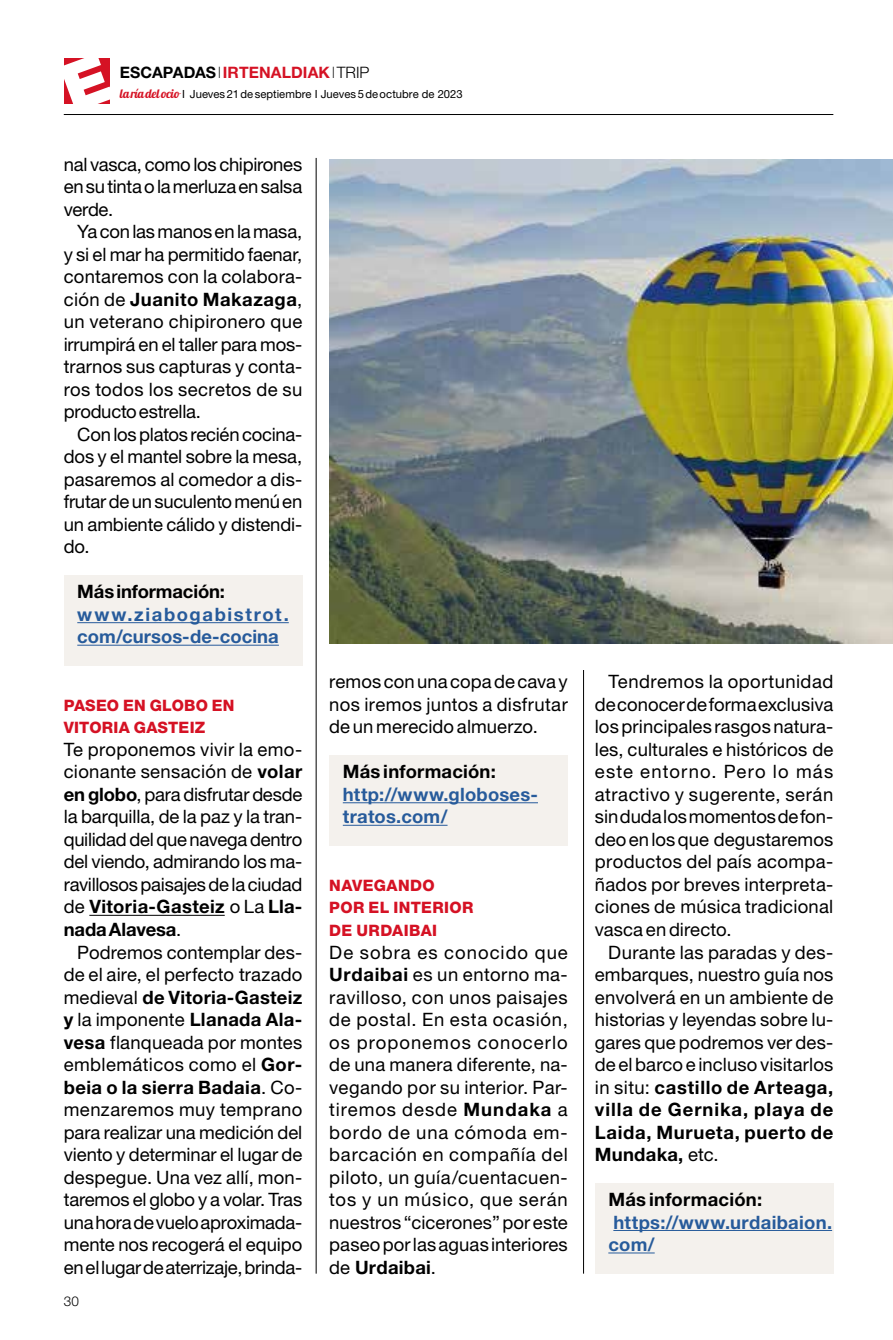
<style>
.page{position:relative;width:893px;height:1340px;background:#fff}
.page>*{position:absolute;margin:0;border:0;box-sizing:border-box;transform-origin:0 0}
.t1{font:18.45px/22.5px "Helvetica Neue LT Std";color:#000;text-align:justify}
.t2{font:700 18.45px/22.5px "Helvetica Neue LT Std";letter-spacing:.015em;color:#275b9b}
.t3{font:700 18.45px/22.5px "Helvetica Neue LT Std";letter-spacing:.08em;color:#275b9b}
.t4{font:700 18.45px "Helvetica Neue LT Std";letter-spacing:.015em;color:#000}
.t5{font:700 18.45px "Helvetica Neue LT Std";letter-spacing:-.005em;color:#000}
.t6{font:800 15.75px/22.5px "Helvetica Neue LT Std";letter-spacing:.02em;color:#d51224}
.t7{font:700 15.75px "Helvetica Neue LT Std";letter-spacing:.005em;color:#d51224}
.t8{font:300 13.5px "Helvetica Neue LT Std";color:#000}
.t9{font:11.25px "Helvetica Neue LT Std";letter-spacing:.005em;color:#000}
.s1{color:#000}
.s2{font-weight:100;color:#000}
.s3{font-weight:300;color:#000}
.s4{font-family:"Lobster 1.4";font-size:12.38px;color:#d51224}
.s5{font-weight:700}
</style>
<div class="page">
<div style="left:595px;top:1183px;width:238px;height:90px;background:#f4f1ed"></div>
<div style="left:329px;top:756px;width:239px;height:90px;background:#f4f1ed"></div>
<div style="left:64px;top:576px;width:238px;height:90px;background:#f4f1ed"></div>
<hr style="left:64px;top:114px;width:769px;height:1px;background:#000">
<hr style="left:77px;top:622px;width:212px;height:1px;background:#275b9b">
<hr style="left:77px;top:644px;width:202px;height:1px;background:#275b9b">
<hr style="left:89px;top:914px;width:136px;height:1px;background:#000">
<hr style="left:343px;top:802px;width:195px;height:1px;background:#275b9b">
<hr style="left:343px;top:824px;width:105px;height:1px;background:#275b9b">
<hr style="left:613px;top:1229px;width:219px;height:1px;background:#275b9b">
<hr style="left:608px;top:1252px;width:47px;height:1px;background:#275b9b">
<hr style="left:316px;top:158px;width:1px;height:1115px;background:#000">
<hr style="left:583px;top:670px;width:1px;height:603px;background:#000">
<img style="left:329px;top:159px;width:564px;height:484px">
<div style="left:64px;top:58px;width:46px;height:46px;background:#d51224"></div>
<p class="t7" style="left:120px;top:62px;width:251px"><span class="s1">ESCAPADAS</span> <span class="s2">I</span>IRTENALDIAK<span class="s2">I</span><span class="s3">TRIP</span></p>
<p class="t9" style="left:120px;top:87px;width:344px"><span class="s4">la ría del ocio</span> I Jueves 21 de septiembre I Jueves 5 de octubre de 2023</p>
<p class="t1" style="left:64px;top:152px;width:240px">nal vasca, como los chipirones en su tinta o la merluza en salsa verde.</p>
<p class="t1" style="left:64px;top:220px;width:240px;text-indent:14px">Ya con las manos en la masa, y si el mar ha permitido faenar, contaremos con la colabora&shy;ción de <span class="s5">Juanito Makazaga</span>, un veterano chipironero que irrumpirá en el taller para mos&shy;trarnos sus capturas y conta&shy;ros todos los secretos de su producto estrella.</p>
<p class="t1" style="left:64px;top:423px;width:240px;text-indent:14px">Con los platos recién cocina&shy;dos y el mantel sobre la mesa, pasaremos al comedor a dis&shy;frutar de un suculento menú en un ambiente cálido y distendi&shy;do.</p>
<p class="t5" style="left:77px;top:580px;width:149px">Más información:</p>
<p class="t3" style="left:77px;top:602px;width:213px">www.ziabogabistrot. com/cursos-de-cocina</p>
<p class="t6" style="left:64px;top:694px;width:172px">PASEO EN GLOBO EN<br>VITORIA GASTEIZ</p>
<p class="t1" style="left:64px;top:737px;width:240px">Te proponemos vivir la emo&shy;cionante sensación de <span class="s5">volar en globo</span>, para disfrutar desde la barquilla, de la paz y la tran&shy;quilidad del que navega dentro del viendo, admirando los ma&shy;ravillosos paisajes de la ciudad de <span class="s5">Vitoria-Gasteiz</span> o La <span class="s5">Lla&shy;nada Alavesa</span>.</p>
<p class="t1" style="left:64px;top:940px;width:240px;text-indent:14px">Podremos contemplar des&shy;de el aire, el perfecto trazado medieval <span class="s5">de Vitoria-Gasteiz y</span> la imponente <span class="s5">Llanada Ala&shy;vesa</span> flanqueada por montes emblemáticos como el <span class="s5">Gor&shy;beia o la sierra Badaia</span>. Co&shy;menzaremos muy temprano para realizar una medición del viento y determinar el lugar de despegue. Una vez allí, mon&shy;taremos el globo y a volar. Tras una hora de vuelo aproximada&shy;mente nos recogerá el equipo en el lugar de aterrizaje, brinda-</p>
<p class="t8" style="left:64px;top:1292px;width:17px">30</p>
<p class="t1" style="left:329px;top:670px;width:240px">remos con una copa de cava y nos iremos juntos a disfrutar de un merecido almuerzo.</p>
<p class="t4" style="left:343px;top:760px;width:155px">Más información:</p>
<p class="t2" style="left:343px;top:782px;width:197px">http://www.globoses&shy;tratos.com/</p>
<p class="t6" style="left:329px;top:874px;width:146px">NAVEGANDO<br>POR EL INTERIOR<br>DE URDAIBAI</p>
<p class="t1" style="left:329px;top:940px;width:240px">De sobra es conocido que <span class="s5">Urdaibai</span> es un entorno ma&shy;ravilloso, con unos paisajes de postal. En esta ocasión, os proponemos conocerlo de una manera diferente, na&shy;vegando por su interior. Par&shy;tiremos desde <span class="s5">Mundaka</span> a bordo de una cómoda em&shy;barcación en compañía del piloto, un guía/cuentacuen&shy;tos y un músico, que serán nuestros “cicerones” por este paseo por las aguas interiores de <span class="s5">Urdaibai</span>.</p>
<p class="t1" style="left:595px;top:670px;width:240px;text-indent:14px">Tendremos la oportunidad de conocer de forma exclusiva los principales rasgos natura&shy;les, culturales e históricos de este entorno. Pero lo más atractivo y sugerente, serán sin duda los momentos de fon&shy;deo en los que degustaremos productos del país acompa&shy;ñados por breves interpreta&shy;ciones de música tradicional vasca en directo.</p>
<p class="t1" style="left:595px;top:940px;width:240px;text-indent:13px">Durante las paradas y des&shy;embarques, nuestro guía nos envolverá en un ambiente de historias y leyendas sobre lu&shy;gares que podremos ver des&shy;de el barco e incluso visitarlos in situ: <span class="s5">castillo de Arteaga, villa de Gernika, playa de Laida, Murueta, puerto de Mundaka,</span> etc.</p>
<p class="t4" style="left:608px;top:1188px;width:155px">Más información:</p>
<p class="t2" style="left:608px;top:1210px;width:225px">https://www.urdaibaion. com/</p>
</div>
